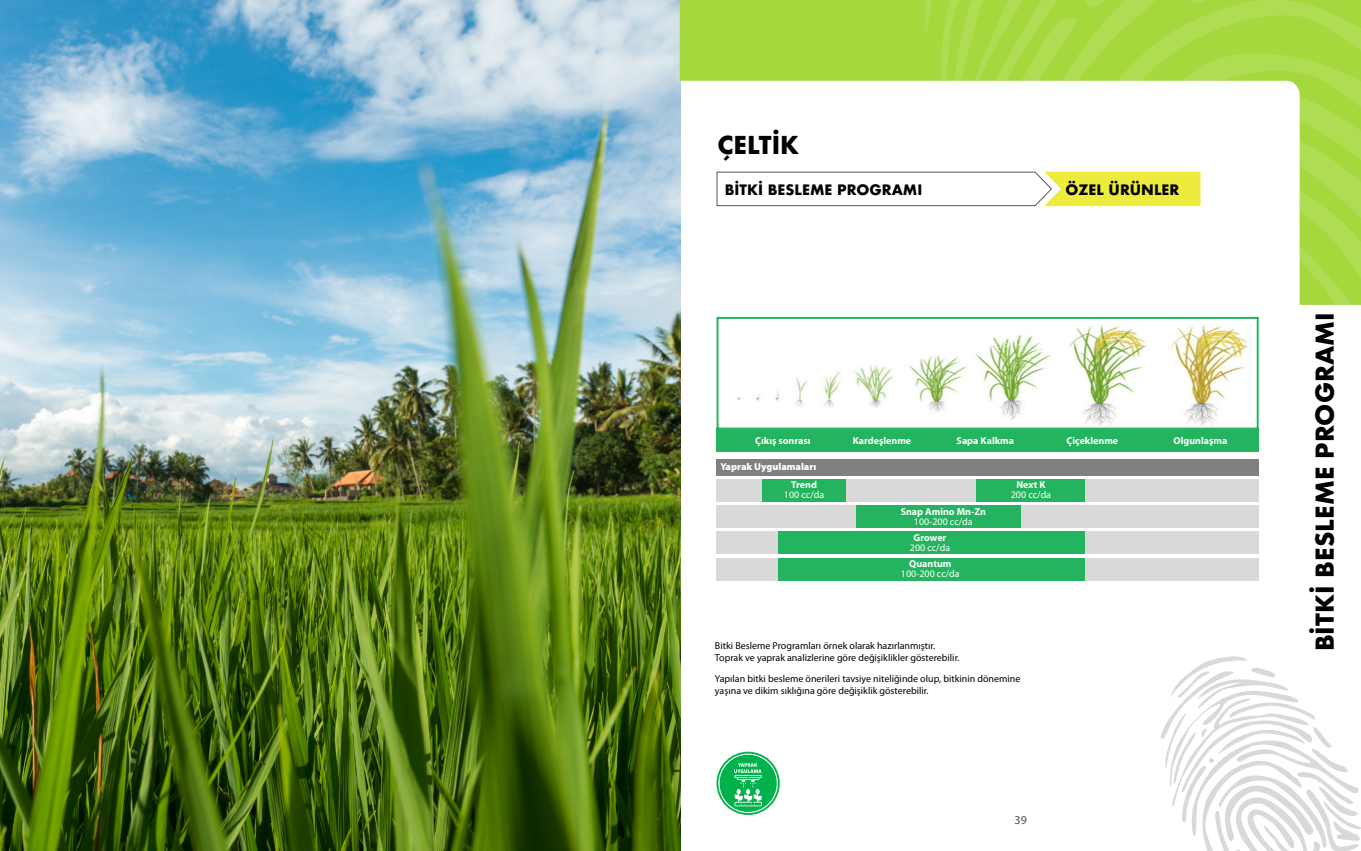
<style>
.page{position:relative;width:1361px;height:851px;background:#fff}
.page>*{position:absolute;margin:0;border:0;box-sizing:border-box;transform-origin:0 0}
.t1{font:700 24px "Futura";color:#000}
.t2{font:700 14px "Futura";color:#000}
.t3{font:12px "Myriad Pro";color:#4e4f53}
.t4{font:10px/12px "Myriad Pro";color:#000}
.t5{font:700 10px "Myriad Pro";color:#fff}
.t6{font:10px "Myriad Pro";color:#fff}
.t7{font:900 10px "Myriad Pro";color:#fff}
</style>
<div class="page">
<img style="left:737px;top:317px;width:522px;height:112px">
<img style="left:0;top:0;width:680px;height:850px">
<svg style="left:680px;top:0;width:36px;height:305px"></svg>
<svg style="left:716px;top:0;width:645px;height:305px"></svg>
<svg style="left:1161px;top:656px;width:200px;height:194px"></svg>
<svg style="left:716px;top:751px;width:64px;height:63px"></svg>
<div style="left:716px;top:459px;width:542px;height:16px;background:#808080"></div>
<div style="left:716px;top:479px;width:542px;height:22px;background:#d9d9d9"></div>
<div style="left:716px;top:505px;width:542px;height:22px;background:#d9d9d9"></div>
<div style="left:716px;top:531px;width:542px;height:23px;background:#d9d9d9"></div>
<div style="left:716px;top:557px;width:542px;height:23px;background:#d9d9d9"></div>
<div style="left:762px;top:479px;width:84px;height:22px;background:#24b45f"></div>
<div style="left:856px;top:505px;width:164px;height:22px;background:#24b45f"></div>
<div style="left:778px;top:531px;width:307px;height:23px;background:#24b45f"></div>
<div style="left:778px;top:557px;width:307px;height:23px;background:#24b45f"></div>
<div style="left:976px;top:479px;width:109px;height:22px;background:#24b45f"></div>
<div style="left:716px;top:428px;width:542px;height:24px;background:#24b45f"></div>
<div style="left:716px;top:317px;width:542px;height:112px;border:2px solid #24b45f"></div>
<div style="left:733px;top:325px;width:44px;height:18px;background:#fff"></div>
<h1 class="t1" style="left:717px;top:128px;width:83px">ÇELTİK</h1>
<h2 class="t2" style="left:725px;top:179px;width:199px">BİTKİ BESLEME PROGRAMI</h2>
<h2 class="t2" style="left:1065px;top:179px;width:115px">ÖZEL ÜRÜNLER</h2>
<p class="t5" style="left:755px;top:434px;width:57px">Çıkış sonrası</p>
<p class="t5" style="left:852px;top:434px;width:60px">Kardeşlenme</p>
<p class="t5" style="left:956px;top:434px;width:59px">Sapa Kalkma</p>
<p class="t5" style="left:1066px;top:434px;width:53px">Çiçeklenme</p>
<p class="t5" style="left:1173px;top:434px;width:55px">Olgunlaşma</p>
<p class="t7" style="left:720px;top:460px;width:97px">Yaprak Uygulamaları</p>
<p class="t5" style="left:791px;top:478px;width:27px">Trend</p>
<p class="t6" style="left:784px;top:488px;width:42px">100 cc/da</p>
<p class="t5" style="left:900px;top:505px;width:87px">Snap Amino Mn-Zn</p>
<p class="t6" style="left:914px;top:515px;width:60px">100-200 cc/da</p>
<p class="t5" style="left:913px;top:531px;width:34px">Grower</p>
<p class="t6" style="left:910px;top:541px;width:42px">200 cc/da</p>
<p class="t5" style="left:909px;top:557px;width:44px">Quantum</p>
<p class="t6" style="left:901px;top:567px;width:60px">100-200 cc/da</p>
<p class="t5" style="left:1016px;top:478px;width:31px">Next K</p>
<p class="t6" style="left:1011px;top:488px;width:42px">200 cc/da</p>
<p class="t4" style="left:715px;top:639px;width:246px">Bitki Besleme Programları örnek olarak hazırlanmıştır.<br>Toprak ve yaprak analizlerine göre değişiklikler gösterebilir.</p>
<p class="t4" style="left:715px;top:672px;width:307px">Yapılan bitki besleme önerileri tavsiye niteliğinde olup, bitkinin dönemine yaşına ve dikim sıklığına göre değişiklik gösterebilir.</p>
<p class="t3" style="left:1014px;top:812px;width:14px">39</p>
<h1 class="t1" style="left:1307px;top:651px;width:340px;rotate:-90deg">BİTKİ BESLEME PROGRAMI</h1>
</div>
